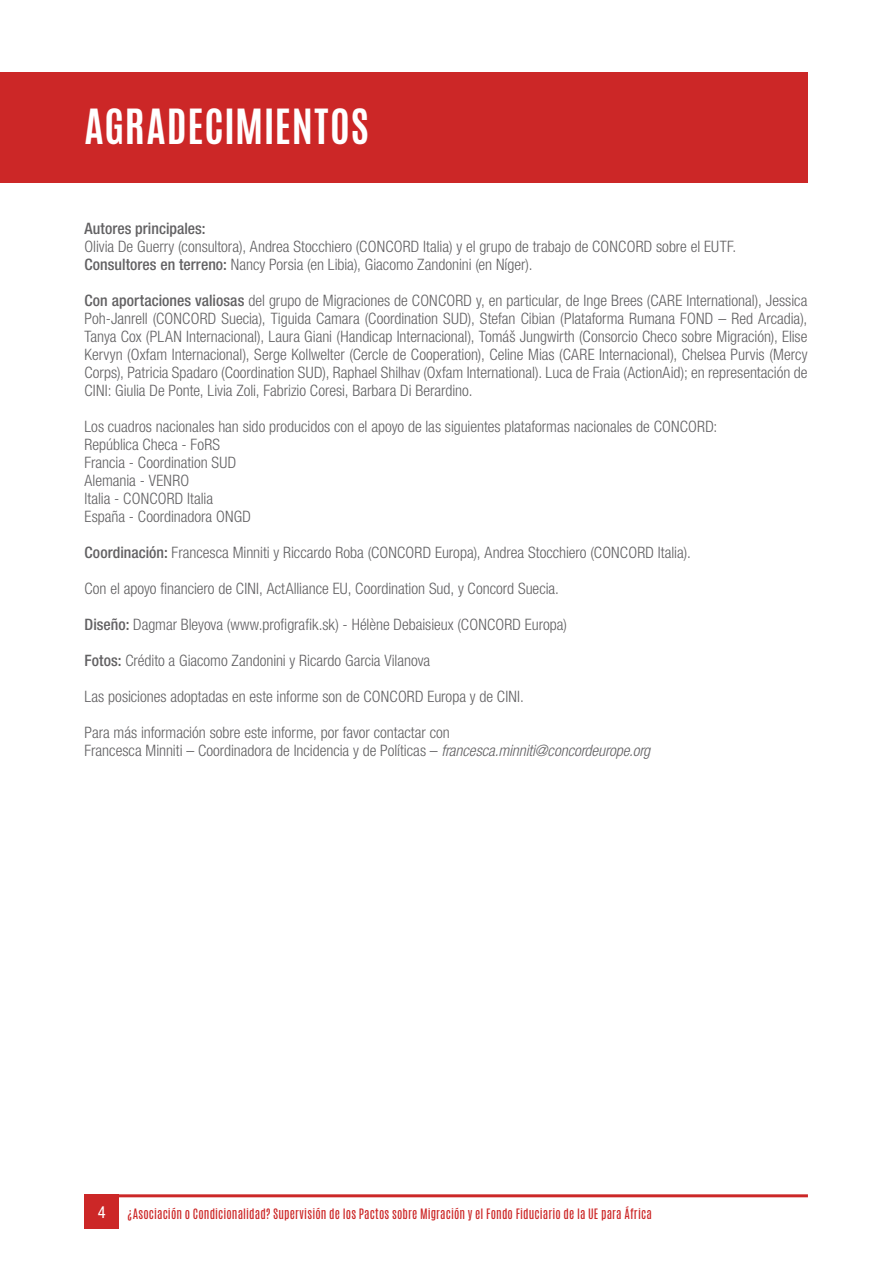
<style>
.page{position:relative;width:893px;height:1263px;background:#fff}
.page>*{position:absolute;margin:0;border:0;box-sizing:border-box;transform-origin:0 0}
.t1{font:700 40.5px "Antonio";letter-spacing:.02em;color:#fff}
.t2{font:condensed 16.5px "Helvetica Neue LT Pro";color:#fff}
.t3{font:300 condensed 15.75px/18px "Helvetica Neue LT Std";color:#626163}
.t4{font:500 condensed 15.75px "Helvetica Neue LT Std";letter-spacing:.005em;color:#626163}
.t5{font:12px "Antonio";letter-spacing:.005em;color:#cc2727}
.s1{font-weight:500}
.s2{font-style:italic}
</style>
<div class="page">
<hr style="left:85px;top:1194px;width:723px;height:3px;background:#cc2727">
<div style="left:85px;top:1194px;width:34px;height:34px;background:#cc2727"></div>
<div style="left:0;top:72px;width:808px;height:111px;background:#cc2727"></div>
<h1 class="t1" style="left:85px;top:96px;width:286px">AGRADECIMIENTOS</h1>
<p class="t4" style="left:85px;top:219px;width:123px">Autores principales:</p>
<p class="t3" style="left:85px;top:237px;width:653px">Olivia De Guerry (consultora), Andrea Stocchiero (CONCORD Italia) y el grupo de trabajo de CONCORD sobre el EUTF.<br><span class="s1">Consultores en terreno:</span> Nancy Porsia (en Libia), Giacomo Zandonini (en Níger).</p>
<p class="t3" style="left:85px;top:291px;width:724px;text-align:justify"><span class="s1">Con aportaciones valiosas</span> del grupo de Migraciones de CONCORD y, en particular, de Inge Brees (CARE International), Jessica Poh-Janrell (CONCORD Suecia), Tiguida Camara (Coordination SUD), Stefan Cibian (Plataforma Rumana FOND – Red Arcadia), Tanya Cox (PLAN Internacional), Laura Giani (Handicap Internacional), Tomáš Jungwirth (Consorcio Checo sobre Migración), Elise Kervyn (Oxfam Internacional), Serge Kollwelter (Cercle de Cooperation), Celine Mias (CARE Internacional), Chelsea Purvis (Mercy Corps), Patricia Spadaro (Coordination SUD), Raphael Shilhav (Oxfam International). Luca de Fraia (ActionAid); en representación de CINI: Giulia De Ponte, Livia Zoli, Fabrizio Coresi, Barbara Di Berardino.</p>
<p class="t3" style="left:85px;top:417px;width:634px">Los cuadros nacionales han sido producidos con el apoyo de las siguientes plataformas nacionales de CONCORD:<br>República Checa - FoRS<br>Francia - Coordination SUD<br>Alemania - VENRO<br>Italia - CONCORD Italia<br>España - Coordinadora ONGD</p>
<p class="t3" style="left:85px;top:543px;width:608px"><span class="s1">Coordinación:</span> Francesca Minniti y Riccardo Roba (CONCORD Europa), Andrea Stocchiero (CONCORD Italia).</p>
<p class="t3" style="left:85px;top:579px;width:476px">Con el apoyo financiero de CINI, ActAlliance EU, Coordination Sud, y Concord Suecia.</p>
<p class="t3" style="left:85px;top:615px;width:484px"><span class="s1">Diseño:</span> Dagmar Bleyova (www.profigrafik.sk) - Hélène Debaisieux (CONCORD Europa)</p>
<p class="t3" style="left:85px;top:651px;width:347px"><span class="s1">Fotos:</span> Crédito a Giacomo Zandonini y Ricardo Garcia Vilanova</p>
<p class="t3" style="left:85px;top:687px;width:441px">Las posiciones adoptadas en este informe son de CONCORD Europa y de CINI.</p>
<p class="t3" style="left:85px;top:723px;width:567px">Para más información sobre este informe, por favor contactar con<br>Francesca Minniti – Coordinadora de Incidencia y de Políticas – <span class="s2">francesca.minniti@concordeurope.org</span></p>
<p class="t2" style="left:98px;top:1202px;width:9px">4</p>
<p class="t5" style="left:127px;top:1205px;width:527px">¿Asociación o Condicionalidad? Supervisión de los Pactos sobre Migración y el Fondo Fiduciario de la UE para África</p>
</div>
